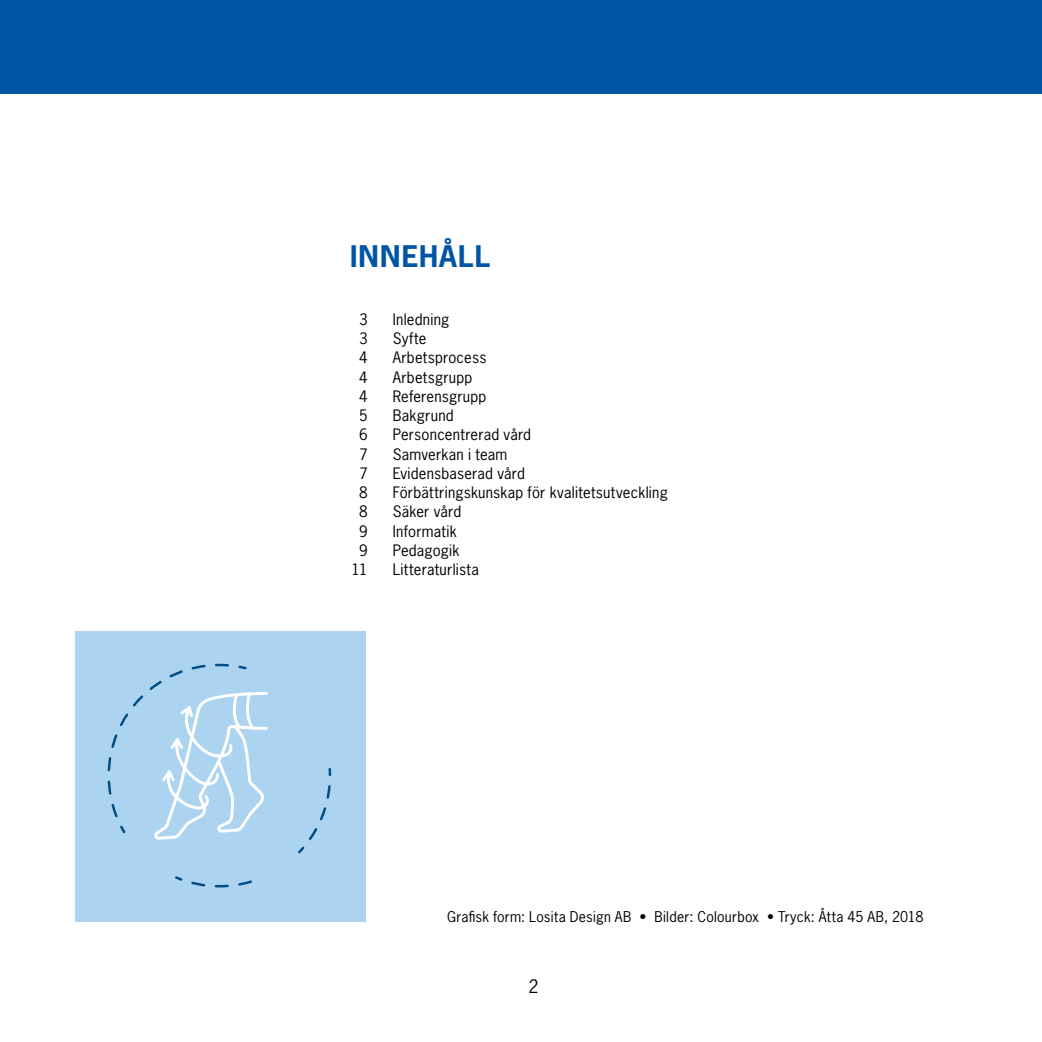
<style>
.page{position:relative;width:1042px;height:1042px;background:#fff}
.page>*{position:absolute;margin:0;border:0;box-sizing:border-box;transform-origin:0 0}
.t1{font:700 28px "News Gothic Std";letter-spacing:.04em;color:#0054a4}
.t2{font:17.5px "News Gothic Std";color:#000}
.t3{font:14.88px "News Gothic Std";letter-spacing:.015em;color:#000}
.t4{font:14px "News Gothic Std";letter-spacing:.015em;color:#000}
</style>
<div class="page">
<div style="left:0;top:0;width:1042px;height:94px;background:#0054a4"></div>
<div style="left:75px;top:631px;width:291px;height:290px;background:#acd4f1"></div>
<svg style="left:175px;top:876px;width:77px;height:12px"></svg>
<svg style="left:328px;top:768px;width:4px;height:9px"></svg>
<svg style="left:298px;top:785px;width:33px;height:69px"></svg>
<svg style="left:107px;top:663px;width:161px;height:177px"></svg>
<h1 class="t1" style="left:350px;top:237px;width:142px">INNEHÅLL</h1>
<p class="t3" style="left:359px;top:309px;width:10px">3</p>
<p class="t3" style="left:393px;top:309px;width:58px">Inledning</p>
<p class="t3" style="left:359px;top:329px;width:10px">3</p>
<p class="t3" style="left:393px;top:329px;width:35px">Syfte</p>
<p class="t3" style="left:359px;top:348px;width:10px">4</p>
<p class="t3" style="left:393px;top:348px;width:95px">Arbetsprocess</p>
<p class="t3" style="left:359px;top:367px;width:10px">4</p>
<p class="t3" style="left:393px;top:367px;width:81px">Arbetsgrupp</p>
<p class="t3" style="left:359px;top:386px;width:10px">4</p>
<p class="t3" style="left:393px;top:386px;width:95px">Referensgrupp</p>
<p class="t3" style="left:359px;top:406px;width:10px">5</p>
<p class="t3" style="left:393px;top:406px;width:63px">Bakgrund</p>
<p class="t3" style="left:359px;top:425px;width:10px">6</p>
<p class="t3" style="left:393px;top:425px;width:140px">Personcentrerad vård</p>
<p class="t3" style="left:359px;top:444px;width:10px">7</p>
<p class="t3" style="left:393px;top:444px;width:116px">Samverkan i team</p>
<p class="t3" style="left:359px;top:463px;width:10px">7</p>
<p class="t3" style="left:393px;top:463px;width:134px">Evidensbaserad vård</p>
<p class="t3" style="left:359px;top:483px;width:10px">8</p>
<p class="t3" style="left:393px;top:483px;width:277px">Förbättringskunskap för kvalitetsutveckling</p>
<p class="t3" style="left:359px;top:502px;width:10px">8</p>
<p class="t3" style="left:393px;top:502px;width:70px">Säker vård</p>
<p class="t3" style="left:359px;top:521px;width:10px">9</p>
<p class="t3" style="left:393px;top:521px;width:66px">Informatik</p>
<p class="t3" style="left:359px;top:540px;width:10px">9</p>
<p class="t3" style="left:393px;top:540px;width:68px">Pedagogik</p>
<p class="t3" style="left:351px;top:560px;width:18px">11</p>
<p class="t3" style="left:393px;top:560px;width:88px">Litteraturlista</p>
<p class="t4" style="left:447px;top:907px;width:478px">Grafisk form: Losita Design AB • Bilder: Colourbox • Tryck: Åtta 45 AB, 2018</p>
<p class="t2" style="left:528px;top:975px;width:12px">2</p>
</div>
